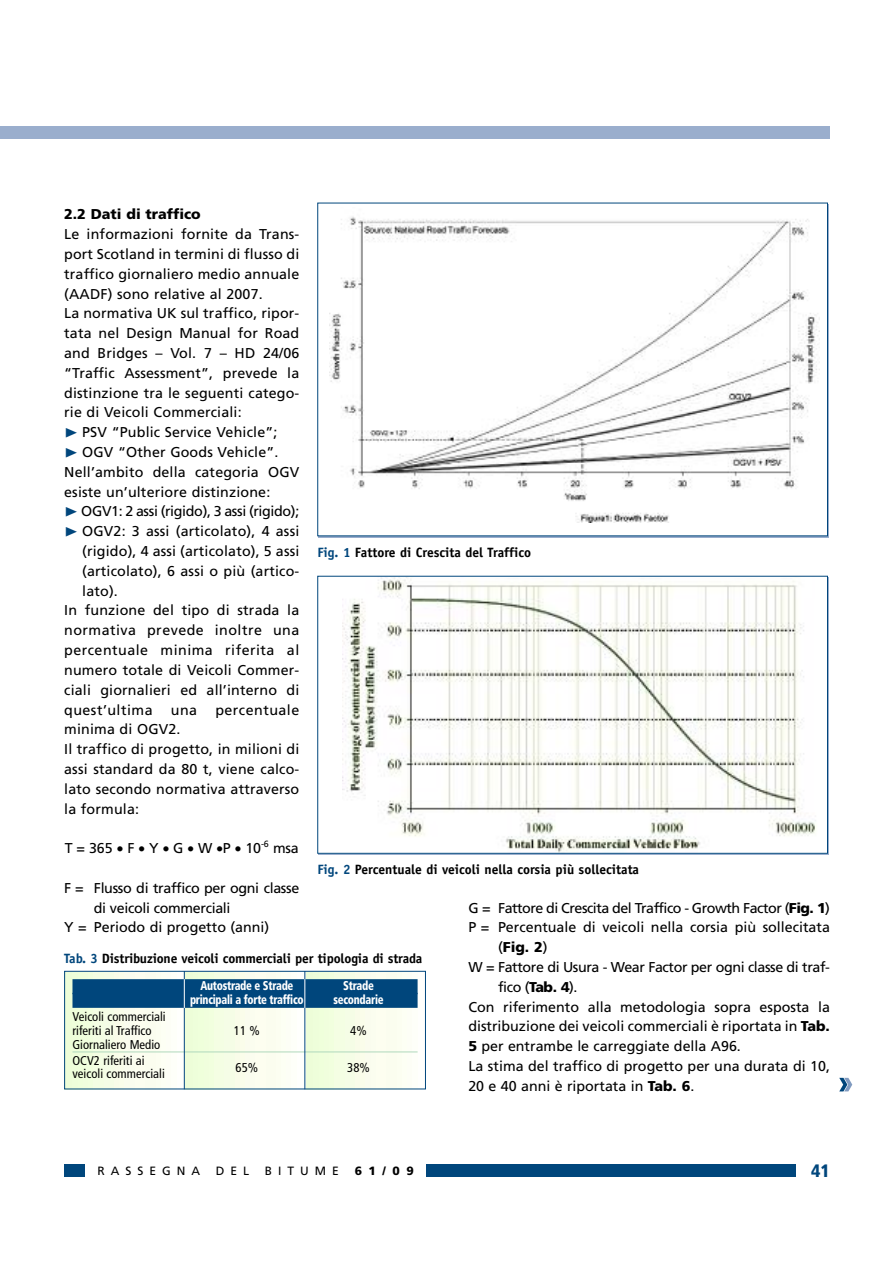
<style>
.page{position:relative;width:893px;height:1262px;background:#fff}
.page>*{position:absolute;margin:0;border:0;box-sizing:border-box;transform-origin:0 0}
.t1{font:900 condensed 18px "Frutiger";color:#00467c}
.t2{font:14.25px/19.8px "Frutiger";letter-spacing:.01em;color:#000}
.t3{font:14.25px "Frutiger";letter-spacing:.035em;color:#000}
.t4{font:14.25px "Frutiger";letter-spacing:-.02em;color:#000}
.t5{font:14.25px "Frutiger";letter-spacing:-.035em;color:#000}
.t6{font:14.25px "Frutiger";letter-spacing:-.03em;color:#000}
.t7{font:14.25px "Frutiger";letter-spacing:-.025em;color:#000}
.t8{font:900 14.25px "Frutiger";color:#000}
.t9{font:700 13.5px "Officina Sans";color:#000}
.t10{font:condensed 12.75px/13.6px "Frutiger";color:#000}
.t11{font:900 condensed 12.75px "Frutiger";letter-spacing:-.025em;color:#fff;scale:.85 1}
.t12{font:12px "Frutiger";letter-spacing:.5em;color:#000}
.t13{font:900 12px "Frutiger";color:#000}
.s1{font-family:"Zeal";color:#00467c}
.s2{color:#00467c}
.s3{font-weight:900}
.s4{font-weight:400}
</style>
<div class="page">
<div style="left:64px;top:1164px;width:732px;height:12px;background:#00467c"></div>
<div style="left:85px;top:1159px;width:341px;height:24px;background:#fff"></div>
<svg style="left:839px;top:1077px;width:13px;height:14px"></svg>
<div style="left:0;top:126px;width:830px;height:13px;background:#9aaecd"></div>
<img style="left:330px;top:216px;width:489px;height:307px">
<img style="left:343px;top:578px;width:473px;height:273px">
<img style="left:66px;top:973px;width:352px;height:114px">
<div style="left:72px;top:979px;width:345px;height:15px;background:#00467c"></div>
<div style="left:72px;top:992px;width:345px;height:15px;background:#00467c"></div>
<hr style="left:72px;top:1051px;width:345px;height:1px;background:#afd8bc">
<div style="left:64px;top:971px;width:362px;height:118px;border:1px solid #00467c"></div>
<hr style="left:184px;top:971px;width:1px;height:118px;background:#00467c">
<svg style="left:184px;top:979px;width:1px;height:29px"></svg>
<hr style="left:304px;top:971px;width:1px;height:118px;background:#00467c">
<svg style="left:304px;top:979px;width:1px;height:29px"></svg>
<p class="t8" style="left:64px;top:206px;width:138px">2.2 Dati di traffico</p>
<p class="t2" style="left:64px;top:224px;width:236px">Le informazioni fornite da Trans-</p>
<p class="t2" style="left:64px;top:244px;width:236px">port Scotland in termini di flusso di</p>
<p class="t2" style="left:64px;top:264px;width:237px">traffico giornaliero medio annuale</p>
<p class="t2" style="left:64px;top:284px;width:200px">(AADF) sono relative al 2007.</p>
<p class="t2" style="left:64px;top:303px;width:236px">La normativa UK sul traffico, ripor-</p>
<p class="t2" style="left:64px;top:323px;width:237px">tata nel Design Manual for Road</p>
<p class="t2" style="left:64px;top:343px;width:236px">and Bridges – Vol. 7 – HD 24/06</p>
<p class="t2" style="left:64px;top:363px;width:236px">“Traffic Assessment”, prevede la</p>
<p class="t2" style="left:64px;top:383px;width:236px">distinzione tra le seguenti catego-</p>
<p class="t2" style="left:64px;top:402px;width:179px">rie di Veicoli Commerciali:</p>
<p class="t2" style="left:64px;top:422px;width:215px"><span class="s1">❿☎</span>PSV “Public Service Vehicle”;</p>
<p class="t2" style="left:64px;top:442px;width:216px"><span class="s1">❿☎</span>OGV “Other Goods Vehicle”.</p>
<p class="t2" style="left:64px;top:462px;width:237px">Nell’ambito della categoria OGV</p>
<p class="t2" style="left:64px;top:482px;width:208px">esiste un’ulteriore distinzione:</p>
<p class="t7" style="left:64px;top:503px;width:236px"><span class="s1">❿☎</span>OGV1: 2 assi (rigido), 3 assi (rigido);</p>
<p class="t2" style="left:64px;top:521px;width:237px"><span class="s1">❿☎</span>OGV2: 3 assi (articolato), 4 assi</p>
<p class="t2" style="left:82px;top:541px;width:219px">(rigido), 4 assi (articolato), 5 assi</p>
<p class="t2" style="left:82px;top:561px;width:218px">(articolato), 6 assi o più (artico-</p>
<p class="t2" style="left:82px;top:581px;width:37px">lato).</p>
<p class="t2" style="left:64px;top:600px;width:237px">In funzione del tipo di strada la</p>
<p class="t3" style="left:64px;top:622px;width:236px">normativa prevede inoltre una</p>
<p class="t3" style="left:64px;top:641px;width:236px">percentuale minima riferita al</p>
<p class="t2" style="left:64px;top:660px;width:236px">numero totale di Veicoli Commer-</p>
<p class="t2" style="left:64px;top:680px;width:237px">ciali giornalieri ed all’interno di</p>
<p class="t3" style="left:64px;top:701px;width:90px">quest’ultima</p>
<p class="t2" style="left:171px;top:699px;width:28px">una</p>
<p class="t3" style="left:215px;top:701px;width:85px">percentuale</p>
<p class="t2" style="left:64px;top:719px;width:237px">minima di OGV2.<br>Il traffico di progetto, in milioni di assi standard da 80 t, viene calco&shy;lato secondo normativa attraverso la formula:</p>
<p class="t2" style="left:65px;top:838px;width:236px">T = 365 • F • Y • G • W •P • 10<sup>-6</sup> msa</p>
<p class="t4" style="left:64px;top:879px;width:236px">F = Flusso di traffico per ogni classe</p>
<p class="t4" style="left:94px;top:899px;width:138px">di veicoli commerciali</p>
<p class="t2" style="left:64px;top:917px;width:206px">Y = Periodo di progetto (anni)</p>
<p class="t9" style="left:317px;top:544px;width:215px"><span class="s2">Fig. 1</span> Fattore di Crescita del Traffico</p>
<p class="t9" style="left:317px;top:860px;width:323px"><span class="s2">Fig. 2</span> Percentuale di veicoli nella corsia più sollecitata</p>
<p class="t5" style="left:468px;top:899px;width:363px">G = Fattore di Crescita del Traffico - Growth Factor (<span class="s3">Fig. 1</span>)</p>
<p class="t2" style="left:468px;top:917px;width:363px">P = Percentuale di veicoli nella corsia più sollecitata</p>
<p class="t8" style="left:498px;top:938px;width:51px"><span class="s4">(</span>Fig. 2<span class="s4">)</span></p>
<p class="t6" style="left:468px;top:958px;width:363px">W = Fattore di Usura - Wear Factor per ogni classe di traf-</p>
<p class="t2" style="left:498px;top:977px;width:81px">fico (<span class="s3">Tab. 4</span>).</p>
<p class="t2" style="left:468px;top:996px;width:363px">Con riferimento alla metodologia sopra esposta la</p>
<p class="t2" style="left:468px;top:1016px;width:363px">distribuzione dei veicoli commerciali è riportata in <span class="s3">Tab.</span></p>
<p class="t2" style="left:468px;top:1036px;width:274px"><span class="s3">5</span> per entrambe le carreggiate della A96.</p>
<p class="t2" style="left:468px;top:1056px;width:363px">La stima del traffico di progetto per una durata di 10,</p>
<p class="t2" style="left:468px;top:1076px;width:227px">20 e 40 anni è riportata in <span class="s3">Tab. 6</span>.</p>
<p class="t9" style="left:64px;top:949px;width:359px"><span class="s2">Tab. 3</span> Distribuzione veicoli commerciali per tipologia di strada</p>
<p class="t11" style="left:200px;top:977px;width:111px">Autostrade e Strade</p>
<p class="t11" style="left:343px;top:977px;width:37px">Strade</p>
<p class="t11" style="left:190px;top:991px;width:135px">principali a forte traffico</p>
<p class="t11" style="left:333px;top:991px;width:60px">secondarie</p>
<p class="t10" style="left:72px;top:1010px;width:95px">Veicoli commerciali riferiti al Traffico</p>
<p class="t10" style="left:234px;top:1024px;width:27px">11 %</p>
<p class="t10" style="left:350px;top:1024px;width:18px">4%</p>
<p class="t10" style="left:72px;top:1036px;width:89px;line-height:15.8px">Giornaliero Medio<br>OCV2 riferiti ai</p>
<p class="t10" style="left:235px;top:1061px;width:24px">65%</p>
<p class="t10" style="left:347px;top:1061px;width:24px">38%</p>
<p class="t10" style="left:72px;top:1067px;width:94px">veicoli commerciali</p>
<p class="t12" style="left:97px;top:1163px;width:104px">RASSEGNA</p>
<p class="t12" style="left:216px;top:1163px;width:35px">DEL</p>
<p class="t12" style="left:265px;top:1163px;width:76px">BITUME</p>
<p class="t13" style="left:354px;top:1163px;width:61px">61/09</p>
<p class="t1" style="left:811px;top:1159px;width:20px">41</p>
</div>
